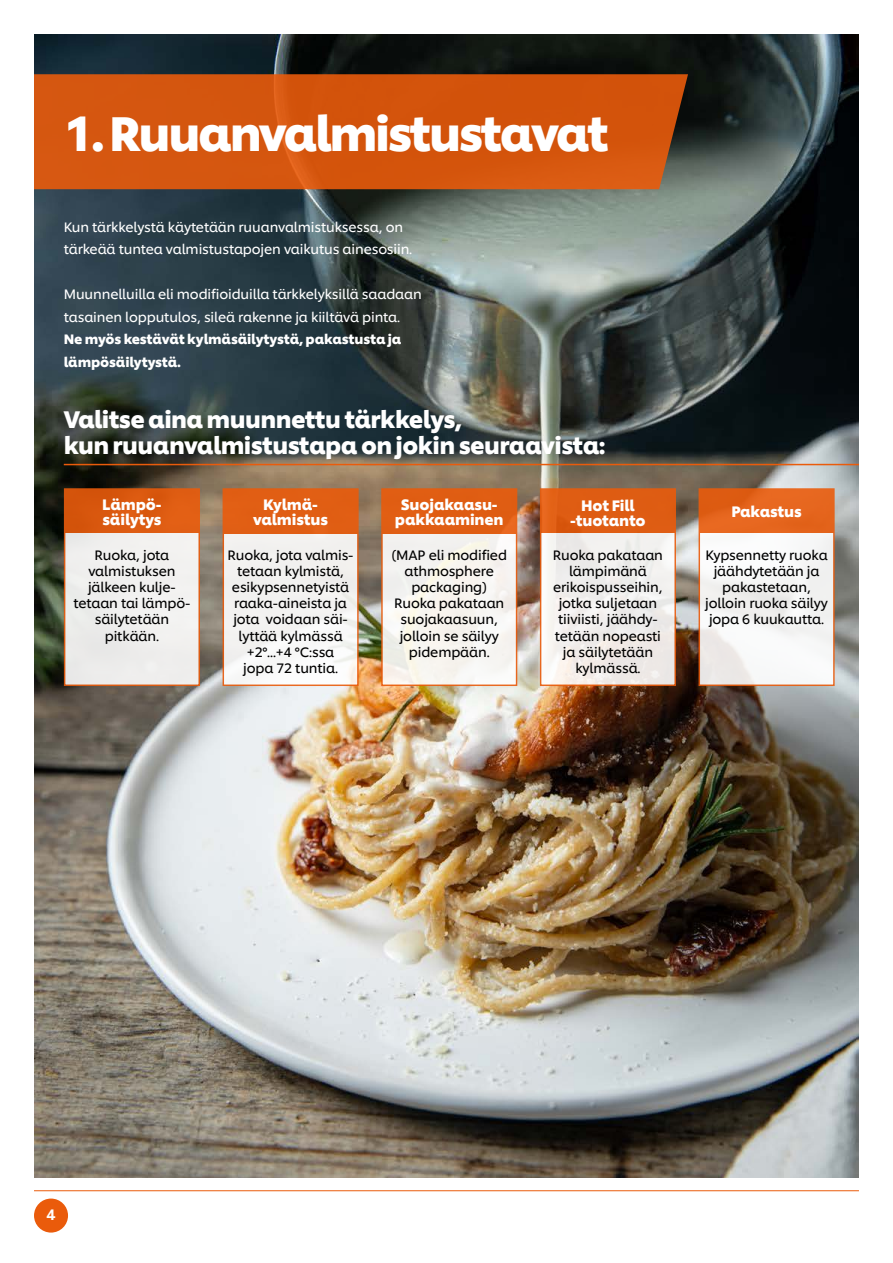
<style>
.page{position:relative;width:893px;height:1263px;background:#fff}
.page>*{position:absolute;margin:0;border:0;box-sizing:border-box;transform-origin:0 0}
.t1{font:700 48px "Unilever Shilling";letter-spacing:-.05em;color:#fff}
.t2{font:700 23.7px/25.7px "Unilever Shilling";letter-spacing:-.025em;color:#fff}
.t3{font:700 15px/15px "Unilever Shilling";letter-spacing:-.01em;color:#fff;text-align:center}
.t4{font:500 15px "Unilever Shilling";color:#fff}
.t5{font:13.5px/16.2px "Unilever Shilling";letter-spacing:-.01em;color:#000;text-align:center}
.t6{font:13.5px/22.5px "Unilever Shilling";letter-spacing:-.01em;color:#fff}
.t7{font:700 13.5px/22.5px "Unilever Shilling";letter-spacing:-.01em;color:#fff}
</style>
<div class="page">
<div style="left:34px;top:1198px;width:34px;height:34px;background:#ea5b0b;border-radius:50%"></div>
<hr style="left:34px;top:1190px;width:825px;height:1px;background:#ea5b0b">
<img style="left:34px;top:34px;width:825px;height:1144px">
<hr style="left:64px;top:464px;width:795px;height:1px;background:#ea5b0b">
<div style="left:65px;top:489px;width:134px;height:196px;background:#f0efee"></div>
<div style="left:65px;top:489px;width:134px;height:44px;background:#db5910"></div>
<div style="left:64px;top:488px;width:136px;height:198px;border:1px solid #ea5b0b"></div>
<div style="left:223px;top:489px;width:135px;height:196px;background:linear-gradient(to right,#f3f1ef,#f5f3f1)"></div>
<div style="left:223px;top:489px;width:135px;height:44px;background:#e15e14"></div>
<div style="left:223px;top:488px;width:136px;height:198px;border:1px solid #ea5b0b"></div>
<div style="left:382px;top:489px;width:135px;height:196px;background:#f7f4ef"></div>
<div style="left:382px;top:489px;width:135px;height:44px;background:#e05d13"></div>
<div style="left:381px;top:488px;width:136px;height:198px;border:1px solid #ea5b0b"></div>
<div style="left:541px;top:489px;width:134px;height:196px;background:#f1eeec"></div>
<div style="left:541px;top:489px;width:134px;height:44px;background:#de5d13"></div>
<div style="left:540px;top:488px;width:136px;height:198px;border:1px solid #ea5b0b"></div>
<div style="left:699px;top:489px;width:135px;height:196px;background:linear-gradient(to right,#f4f3f2,#f6f6f6)"></div>
<div style="left:699px;top:489px;width:135px;height:44px;background:linear-gradient(to right,#e26119,#e7671f)"></div>
<div style="left:699px;top:488px;width:136px;height:198px;border:1px solid #ea5b0b"></div>
<div style="left:34px;top:74px;width:654px;height:115px;background:#d4550e"></div>
<h1 class="t1" style="left:64px;top:95px;width:547px">1. Ruuanvalmistustavat</h1>
<p class="t6" style="left:64px;top:215px;width:350px">Kun tärkkelystä käytetään ruuanvalmistuksessa, on tärkeää tuntea valmistustapojen vaikutus ainesosiin.</p>
<p class="t6" style="left:64px;top:282px;width:360px">Muunnelluilla eli modifioiduilla tärkkelyksillä saadaan tasainen lopputulos, sileä rakenne ja kiiltävä pinta.</p>
<p class="t7" style="left:64px;top:327px;width:339px">Ne myös kestävät kylmäsäilytystä, pakastusta ja lämpösäilytystä.</p>
<h2 class="t2" style="left:64px;top:404px;width:543px">Valitse aina muunnettu tärkkelys,<br>kun ruuanvalmistustapa on jokin seuraavista:</h2>
<p class="t3" style="left:102px;top:495px;width:61px;text-align:left">Lämpö&shy;säilytys</p>
<p class="t5" style="left:73px;top:545px;width:118px">Ruoka, jota valmistuksen jälkeen kulje&shy;tetaan tai lämpö&shy;säilytetään pitkään.</p>
<p class="t3" style="left:253px;top:495px;width:76px">Kylmä&shy;valmistus</p>
<p class="t5" style="left:228px;top:545px;width:127px">Ruoka, jota valmis&shy;tetaan kylmistä, esikypsennetyistä raaka-aineista ja jota voidaan säi&shy;lyttää kylmässä +2°...+4 °C:ssa<br>jopa 72 tuntia.</p>
<p class="t3" style="left:395px;top:495px;width:110px">Suojakaasu&shy;pakkaaminen</p>
<p class="t5" style="left:391px;top:545px;width:117px">(MAP eli modified athmosphere packaging)<br>Ruoka pakataan suojakaasuun, jolloin se säilyy pidempään.</p>
<p class="t3" style="left:570px;top:497px;width:77px">Hot Fill -tuotanto</p>
<p class="t5" style="left:553px;top:545px;width:112px">Ruoka pakataan lämpimänä erikoispusseihin, jotka suljetaan tiiviisti, jäähdy&shy;tetään nopeasti ja säilytetään kylmässä.</p>
<p class="t3" style="left:731px;top:503px;width:72px">Pakastus</p>
<p class="t5" style="left:705px;top:545px;width:124px">Kypsennetty ruoka jäähdytetään ja pakastetaan, jolloin ruoka säilyy jopa 6 kuukautta.</p>
<p class="t4" style="left:46px;top:1203px;width:11px">4</p>
</div>
